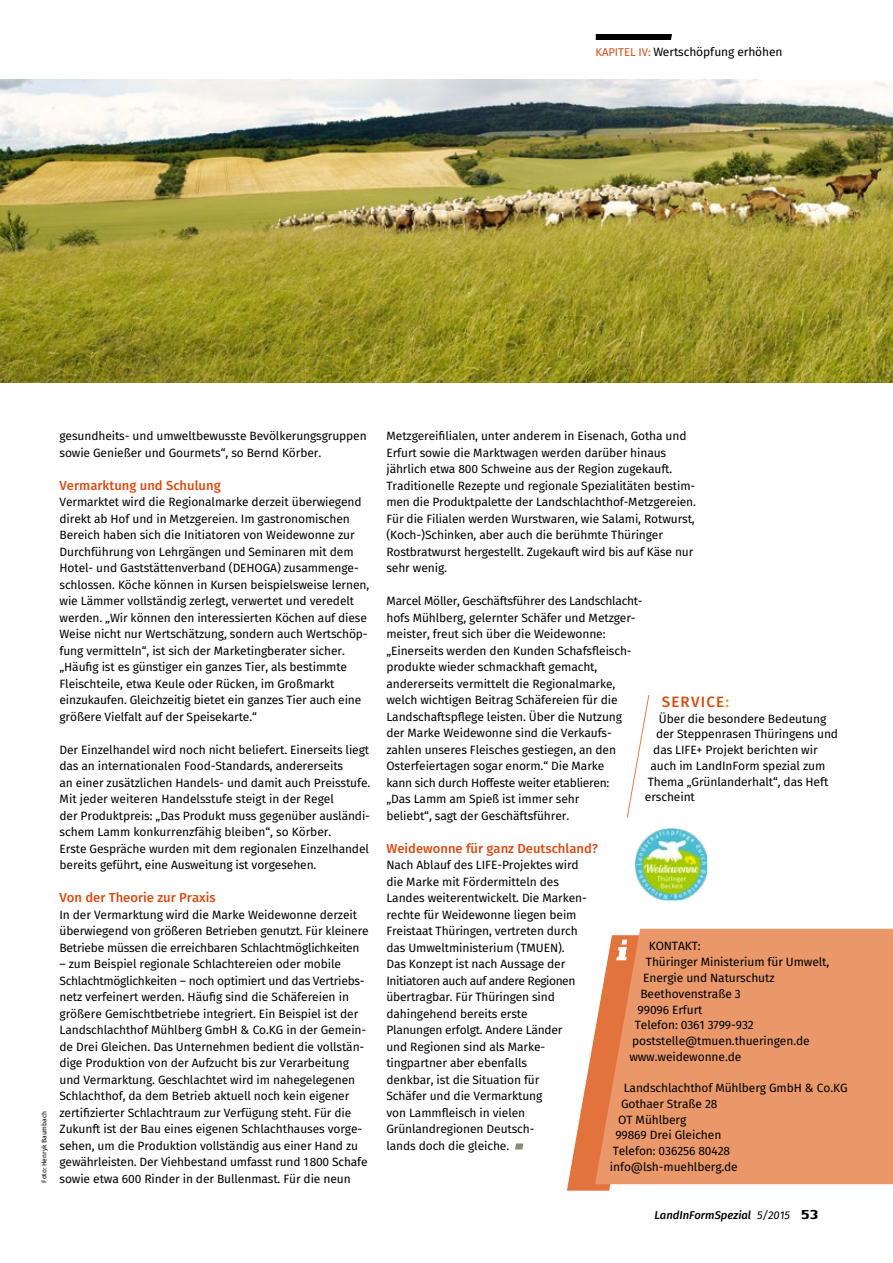
<style>
.page{position:relative;width:893px;height:1263px;background:#fff}
.page>*{position:absolute;margin:0;border:0;box-sizing:border-box;transform-origin:0 0}
.t1{font:500 15px "Fira Sans";letter-spacing:.085em;color:#d94c12}
.t2{font:500 13.05px "Fira Sans";color:#d94c12}
.t3{font:12px/16.5px "Fira Sans";letter-spacing:-.01em;color:#000}
.t4{font:italic 500 11.25px "Fira Sans";color:#000}
.t5{font:6.75px "Fira Sans";letter-spacing:-.01em;color:#000}
.s1{font-size:11.25px;color:#d94c12}
.s2{color:#f39100}
.s3{font-weight:400}
.s4{font-family:"Authentic Sans Std";font-weight:700;font-style:normal;font-size:13.5px}
</style>
<div class="page">
<svg style="left:595px;top:34px;width:77px;height:6px"></svg>
<svg style="left:515px;top:1143px;width:8px;height:6px"></svg>
<div style="left:639px;top:929px;width:254px;height:255px;background:#ea986a"></div>
<svg style="left:567px;top:935px;width:87px;height:256px"></svg>
<svg style="left:626px;top:695px;width:24px;height:123px"></svg>
<img style="left:0;top:80px;width:893px;height:303px">
<img style="left:635px;top:828px;width:72px;height:72px">
<p class="t3" style="left:595px;top:45px;width:189px"><span class="s1">KAPITEL IV:</span> Wertschöpfung erhöhen</p>
<p class="t5" style="left:39px;top:1183px;width:73px;rotate:-90deg">Foto: Henryk Baumbach</p>
<p class="t3" style="left:60px;top:428px;width:309px">gesundheits- und umweltbewusste Bevölkerungsgruppen sowie Genießer und Gourmets“, so Bernd Körber.</p>
<p class="t2" style="left:60px;top:476px;width:163px">Vermarktung und Schulung</p>
<p class="t3" style="left:60px;top:494px;width:311px">Vermarktet wird die Regionalmarke derzeit überwiegend direkt ab Hof und in Metzgereien. Im gastronomischen Bereich haben sich die Initiatoren von Weidewonne zur Durchführung von Lehrgängen und Seminaren mit dem Hotel- und Gaststättenverband (DEHOGA) zusammenge&shy;schlossen. Köche können in Kursen beispielsweise lernen, wie Lämmer vollständig zerlegt, verwertet und veredelt werden. „Wir können den interessierten Köchen auf diese Weise nicht nur Wertschätzung, sondern auch Wertschöp&shy;fung vermitteln“, ist sich der Marketingberater sicher. „Häufig ist es günstiger ein ganzes Tier, als bestimmte Fleischteile, etwa Keule oder Rücken, im Großmarkt einzukaufen. Gleichzeitig bietet ein ganzes Tier auch eine größere Vielfalt auf der Speisekarte.“</p>
<p class="t3" style="left:60px;top:742px;width:312px">Der Einzelhandel wird noch nicht beliefert. Einerseits liegt das an internationalen Food-Standards, andererseits<br>an einer zusätzlichen Handels- und damit auch Preisstufe.<br>Mit jeder weiteren Handelsstufe steigt in der Regel<br>der Produktpreis: „Das Produkt muss gegenüber ausländi&shy;schem Lamm konkurrenzfähig bleiben“, so Körber.<br>Erste Gespräche wurden mit dem regionalen Einzelhandel bereits geführt, eine Ausweitung ist vorgesehen.</p>
<p class="t2" style="left:60px;top:888px;width:158px">Von der Theorie zur Praxis</p>
<p class="t3" style="left:60px;top:907px;width:311px">In der Vermarktung wird die Marke Weidewonne derzeit überwiegend von größeren Betrieben genutzt. Für kleinere<br>Betriebe müssen die erreichbaren Schlachtmöglichkeiten</p>
<p class="t3" style="left:60px;top:956px;width:310px">– zum Beispiel regionale Schlachtereien oder mobile Schlachtmöglichkeiten – noch optimiert und das Vertriebs&shy;netz verfeinert werden. Häufig sind die Schäfereien in größere Gemischtbetriebe integriert. Ein Beispiel ist der Landschlachthof Mühlberg GmbH &amp; Co.KG in der Gemein&shy;de Drei Gleichen. Das Unternehmen bedient die vollstän&shy;dige Produktion von der Aufzucht bis zur Verarbeitung und Vermarktung. Geschlachtet wird im nahegelegenen Schlachthof, da dem Betrieb aktuell noch kein eigener zertifizierter Schlachtraum zur Verfügung steht. Für die Zukunft ist der Bau eines eigenen Schlachthauses vorge&shy;sehen, um die Produktion vollständig aus einer Hand zu gewährleisten. Der Viehbestand umfasst rund 1800 Schafe sowie etwa 600 Rinder in der Bullenmast. Für die neun</p>
<p class="t3" style="left:386px;top:428px;width:311px">Metzgereifilialen, unter anderem in Eisenach, Gotha und Erfurt sowie die Marktwagen werden darüber hinaus jährlich etwa 800 Schweine aus der Region zugekauft.<br>Traditionelle Rezepte und regionale Spezialitäten bestim&shy;men die Produktpalette der Landschlachthof-Metzgereien.<br>Für die Filialen werden Wurstwaren, wie Salami, Rotwurst, (Koch-)Schinken, aber auch die berühmte Thüringer Rostbratwurst hergestellt. Zugekauft wird bis auf Käse nur sehr wenig.</p>
<p class="t3" style="left:386px;top:593px;width:256px">Marcel Möller, Geschäftsführer des Landschlacht&shy;hofs Mühlberg, gelernter Schäfer und Metzger&shy;meister, freut sich über die Weidewonne: „Einerseits werden den Kunden Schafsfleisch&shy;produkte wieder schmackhaft gemacht, andererseits vermittelt die Regionalmarke, welch wichtigen Beitrag Schäfereien für die Landschaftspflege leisten. Über die Nutzung der Marke Weidewonne sind die Verkaufs&shy;zahlen unseres Fleisches gestiegen, an den Osterfeiertagen sogar enorm.“ Die Marke<br>kann sich durch Hoffeste weiter etablieren:<br>„Das Lamm am Spieß ist immer sehr<br>beliebt“, sagt der Geschäftsführer.</p>
<p class="t2" style="left:386px;top:839px;width:213px">Weidewonne für ganz Deutschland?</p>
<p class="t3" style="left:386px;top:857px;width:202px">Nach Ablauf des LIFE-Projektes wird die Marke mit Fördermitteln des<br>Landes weiterentwickelt. Die Marken&shy;rechte für Weidewonne liegen beim<br>Freistaat Thüringen, vertreten durch das Umweltministerium (TMUEN).<br>Das Konzept ist nach Aussage der<br>Initiatoren auch auf andere Regionen übertragbar. Für Thüringen sind dahingehend bereits erste<br>Planungen erfolgt. Andere Länder<br>und Regionen sind als Marke&shy;tingpartner aber ebenfalls<br>denkbar, ist die Situation für<br>Schäfer und die Vermarktung<br>von Lammfleisch in vielen<br>Grünlandregionen Deutsch-<br>lands doch die gleiche.</p>
<p class="t1" style="left:662px;top:691px;width:69px">SERVICE<span class="s2">:</span></p>
<p class="t3" style="left:659px;top:711px;width:169px">Über die besondere Bedeutung</p>
<p class="t3" style="left:656px;top:727px;width:184px">der Steppenrasen Thüringens und</p>
<p class="t3" style="left:653px;top:742px;width:166px">das LIFE+ Projekt berichten wir</p>
<p class="t3" style="left:650px;top:758px;width:176px">auch im LandInForm spezial zum</p>
<p class="t3" style="left:648px;top:774px;width:182px">Thema „Grünlanderhalt“, das Heft</p>
<p class="t3" style="left:645px;top:790px;width:51px">erscheint</p>
<p class="t3" style="left:649px;top:939px;width:53px">KONTAKT:</p>
<p class="t3" style="left:646px;top:955px;width:185px">Thüringer Ministerium für Umwelt,</p>
<p class="t3" style="left:643px;top:970px;width:133px">Energie und Naturschutz</p>
<p class="t3" style="left:640px;top:986px;width:102px">Beethovenstraße 3</p>
<p class="t3" style="left:638px;top:1002px;width:66px">99096 Erfurt</p>
<p class="t3" style="left:635px;top:1018px;width:120px">Telefon: 0361 3799-932</p>
<p class="t3" style="left:632px;top:1033px;width:179px">poststelle@tmuen.thueringen.de</p>
<p class="t3" style="left:629px;top:1049px;width:114px">www.weidewonne.de</p>
<p class="t3" style="left:624px;top:1081px;width:225px">Landschlachthof Mühlberg GmbH &amp; Co.KG</p>
<p class="t3" style="left:621px;top:1096px;width:98px">Gothaer Straße 28</p>
<p class="t3" style="left:618px;top:1112px;width:70px">OT Mühlberg</p>
<p class="t3" style="left:615px;top:1128px;width:107px">99869 Drei Gleichen</p>
<p class="t3" style="left:613px;top:1144px;width:119px">Telefon: 036256 80428</p>
<p class="t3" style="left:610px;top:1159px;width:129px">info@lsh-muehlberg.de</p>
<p class="t4" style="left:654px;top:1207px;width:166px">LandInFormSpezial <span class="s3">5/2015</span> <span class="s4">53</span></p>
</div>
